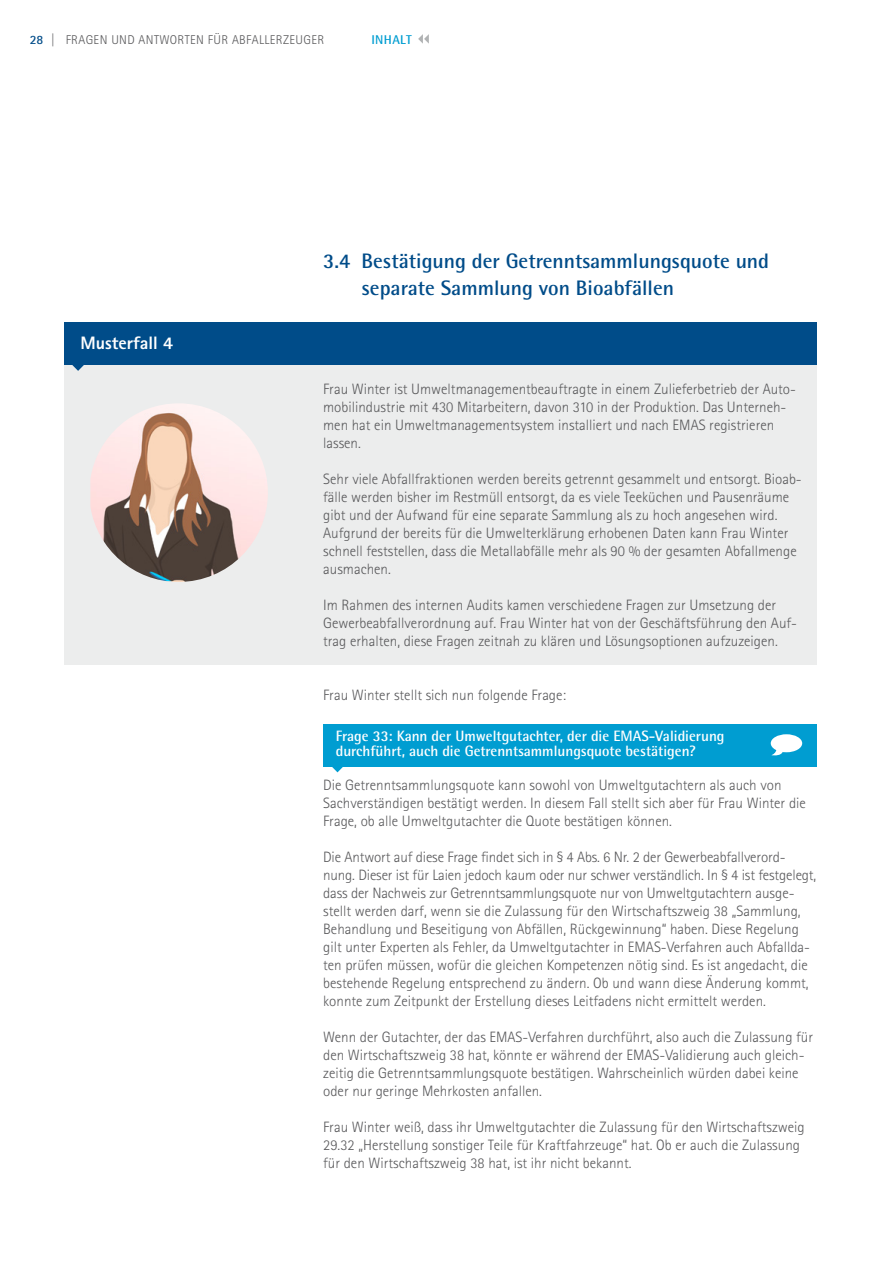
<style>
.page{position:relative;width:893px;height:1263px;background:#fff}
.page>*{position:absolute;margin:0;border:0;box-sizing:border-box;transform-origin:0 0}
.t1{font:700 21px/27px "Agfa Rotis Semisans";color:#004c89}
.t2{font:800 18px "Agfa Rotis Sans Serif";color:#fff}
.t3{font:300 15px/18px "Agfa Rotis Sans Serif";color:#58585a}
.t4{font:700 15px/15px "Agfa Rotis Semisans";color:#fff}
.t5{font:300 12.75px "Agfa Rotis Sans Serif";letter-spacing:.03em;color:#58585a}
.t6{font:700 12.75px "Agfa Rotis Semisans";letter-spacing:.03em;color:#009dd1}
.s1{font-weight:700;color:#004c89}
</style>
<div class="page">
<div style="left:323px;top:724px;width:493px;height:42px;background:#009dd1"></div>
<svg style="left:332px;top:766px;width:11px;height:6px"></svg>
<div style="left:771px;top:734px;width:31px;height:18px;background:#fff;border-radius:50%"></div>
<svg style="left:771px;top:748px;width:13px;height:8px"></svg>
<div style="left:64px;top:358px;width:752px;height:306px;background:#eceded"></div>
<div style="left:64px;top:322px;width:752px;height:43px;background:#004c89"></div>
<svg style="left:72px;top:365px;width:12px;height:6px"></svg>
<img style="left:90px;top:403px;width:178px;height:179px">
<svg style="left:418px;top:34px;width:11px;height:10px"></svg>
<p class="t5" style="left:30px;top:32px;width:296px"><span class="s1">28</span> | FRAGEN UND ANTWORTEN FÜR ABFALLERZEUGER</p>
<p class="t6" style="left:371px;top:32px;width:42px">INHALT</p>
<p class="t2" style="left:81px;top:332px;width:94px">Musterfall 4</p>
<p class="t1" style="left:361px;top:247px;width:409px;text-indent:-38px">3.4 Bestätigung der Getrenntsammlungsquote und separate Sammlung von Bioabfällen</p>
<p class="t3" style="left:323px;top:380px;width:474px">Frau Winter ist Umweltmanagementbeauftragte in einem Zulieferbetrieb der Auto&shy;mobilindustrie mit 430 Mitarbeitern, davon 310 in der Produktion. Das Unterneh&shy;men hat ein Umweltmanagementsystem installiert und nach EMAS registrieren lassen.</p>
<p class="t3" style="left:323px;top:470px;width:480px">Sehr viele Abfallfraktionen werden bereits getrennt gesammelt und entsorgt. Bioab&shy;fälle werden bisher im Restmüll entsorgt, da es viele Teeküchen und Pausenräume gibt und der Aufwand für eine separate Sammlung als zu hoch angesehen wird.<br>Aufgrund der bereits für die Umwelterklärung erhobenen Daten kann Frau Winter schnell feststellen, dass die Metallabfälle mehr als 90 % der gesamten Abfallmenge ausmachen.</p>
<p class="t3" style="left:323px;top:596px;width:475px">Im Rahmen des internen Audits kamen verschiedene Fragen zur Umsetzung der<br>Gewerbeabfallverordnung auf. Frau Winter hat von der Geschäftsführung den Auf&shy;trag erhalten, diese Fragen zeitnah zu klären und Lösungsoptionen aufzuzeigen.</p>
<p class="t3" style="left:323px;top:686px;width:245px">Frau Winter stellt sich nun folgende Frage:</p>
<p class="t4" style="left:336px;top:728px;width:390px">Frage 33: Kann der Umweltgutachter, der die EMAS-Validierung durchführt, auch die Getrenntsammlungsquote bestätigen?</p>
<p class="t3" style="left:323px;top:776px;width:484px">Die Getrenntsammlungsquote kann sowohl von Umweltgutachtern als auch von<br>Sachverständigen bestätigt werden. In diesem Fall stellt sich aber für Frau Winter die<br>Frage, ob alle Umweltgutachter die Quote bestätigen können.</p>
<p class="t3" style="left:323px;top:848px;width:495px">Die Antwort auf diese Frage findet sich in § 4 Abs. 6 Nr. 2 der Gewerbeabfallverord&shy;nung. Dieser ist für Laien jedoch kaum oder nur schwer verständlich. In § 4 ist festgelegt, dass der Nachweis zur Getrenntsammlungsquote nur von Umweltgutachtern ausge&shy;stellt werden darf, wenn sie die Zulassung für den Wirtschaftszweig 38 „Sammlung, Behandlung und Beseitigung von Abfällen, Rückgewinnung“ haben. Diese Regelung gilt unter Experten als Fehler, da Umweltgutachter in EMAS-Verfahren auch Abfallda&shy;ten prüfen müssen, wofür die gleichen Kompetenzen nötig sind. Es ist angedacht, die bestehende Regelung entsprechend zu ändern. Ob und wann diese Änderung kommt, konnte zum Zeitpunkt der Erstellung dieses Leitfadens nicht ermittelt werden.</p>
<p class="t3" style="left:323px;top:1028px;width:491px">Wenn der Gutachter, der das EMAS-Verfahren durchführt, also auch die Zulassung für den Wirtschaftszweig 38 hat, könnte er während der EMAS-Validierung auch gleich&shy;zeitig die Getrenntsammlungsquote bestätigen. Wahrscheinlich würden dabei keine oder nur geringe Mehrkosten anfallen.</p>
<p class="t3" style="left:323px;top:1118px;width:483px">Frau Winter weiß, dass ihr Umweltgutachter die Zulassung für den Wirtschaftszweig<br>29.32 „Herstellung sonstiger Teile für Kraftfahrzeuge“ hat. Ob er auch die Zulassung für den Wirtschaftszweig 38 hat, ist ihr nicht bekannt.</p>
</div>
